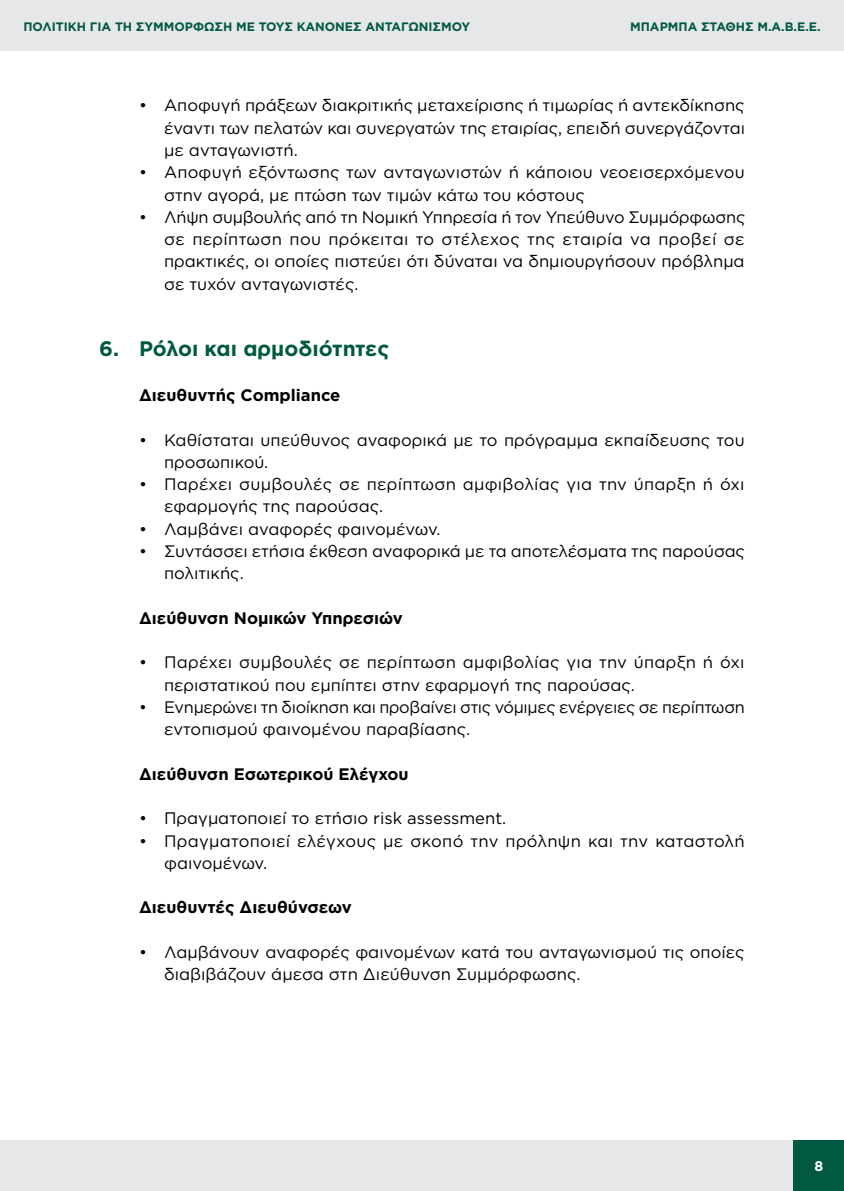
<style>
.page{position:relative;width:844px;height:1191px;background:#fff}
.page>*{position:absolute;margin:0;border:0;box-sizing:border-box;transform-origin:0 0}
.t1{font:700 21px "Gotham Greek";color:#005940}
.t2{font:16.62px/22.2px "Gotham Greek";color:#000}
.t3{font:16.62px/22.2px "Gotham Greek";letter-spacing:-.02em;color:#000}
.t4{font:700 16.62px "Gotham Greek";color:#000}
.t5{font:16.62px/22.2px "Gotham Greek";letter-spacing:.02em;color:#000}
.t6{font:700 14px "Gotham Greek";color:#fff}
.t7{font:700 12.25px "Gotham Greek";color:#005940}
</style>
<div class="page">
<div style="left:0;top:0;width:843px;height:50px;background:#e6e7e8"></div>
<div style="left:0;top:1140px;width:843px;height:51px;background:#e6e7e8"></div>
<div style="left:793px;top:1140px;width:50px;height:51px;background:#005940"></div>
<p class="t7" style="left:23px;top:19px;width:448px">ΠΟΛΙΤΙΚΗ ΓΙΑ ΤΗ ΣΥΜΜΟΡΦΩΣΗ ΜΕ ΤΟΥΣ ΚΑΝΟΝΕΣ ΑΝΤΑΓΩΝΙΣΜΟΥ</p>
<p class="t7" style="left:630px;top:19px;width:192px">ΜΠΆΡΜΠΑ ΣΤΆΘΗΣ Μ.Α.Β.Ε.Ε.</p>
<p class="t2" style="left:164px;top:94px;width:582px;text-align:justify;text-indent:-25px">• Αποφυγή πράξεων διακριτικής μεταχείρισης ή τιμωρίας ή αντεκδίκησης έναντι των πελατών και συνεργατών της εταιρίας, επειδή συνεργάζονται με ανταγωνιστή.</p>
<p class="t2" style="left:164px;top:161px;width:582px;text-indent:-25px">• Αποφυγή εξόντωσης των ανταγωνιστών ή κάποιου νεοεισερχόμενου στην αγορά, με πτώση των τιμών κάτω του κόστους</p>
<p class="t2" style="left:164px;top:205px;width:582px;text-align:justify;text-indent:-25px">• Λήψη συμβουλής από τη Νομική Υπηρεσία ή τον Υπεύθυνο Συμμόρφωσης σε περίπτωση που πρόκειται το στέλεχος της εταιρία να προβεί σε πρακτικές, οι οποίες πιστεύει ότι δύναται να δημιουργήσουν πρόβλημα σε τυχόν ανταγωνιστές.</p>
<p class="t1" style="left:99px;top:337px;width:291px">6. Ρόλοι και αρμοδιότητες</p>
<p class="t4" style="left:139px;top:385px;width:203px">Διευθυντής Compliance</p>
<p class="t2" style="left:164px;top:428px;width:582px;text-indent:-25px">• Καθίσταται υπεύθυνος αναφορικά με το πρόγραμμα εκπαίδευσης του προσωπικού.</p>
<p class="t2" style="left:164px;top:473px;width:582px;text-indent:-25px">• Παρέχει συμβουλές σε περίπτωση αμφιβολίας για την ύπαρξη ή όχι εφαρμογής της παρούσας.</p>
<p class="t2" style="left:139px;top:517px;width:303px">• Λαμβάνει αναφορές φαινομένων.</p>
<p class="t2" style="left:164px;top:540px;width:582px;text-indent:-25px">• Συντάσσει ετήσια έκθεση αναφορικά με τα αποτελέσματα της παρούσας πολιτικής.</p>
<p class="t4" style="left:139px;top:608px;width:265px">Διεύθυνση Νομικών Υπηρεσιών</p>
<p class="t2" style="left:164px;top:651px;width:582px;text-indent:-25px">• Παρέχει συμβουλές σε περίπτωση αμφιβολίας για την ύπαρξη ή όχι περιστατικού που εμπίπτει στην εφαρμογή της παρούσας.</p>
<p class="t3" style="left:164px;top:695px;width:582px;text-indent:-25px">• Ενημερώνει τη διοίκηση και προβαίνει στις νόμιμες ενέργειες σε περίπτωση εντοπισμού φαινομένου παραβίασης.</p>
<p class="t4" style="left:139px;top:764px;width:271px">Διεύθυνση Εσωτερικού Ελέγχου</p>
<p class="t2" style="left:139px;top:807px;width:368px">• Πραγματοποιεί το ετήσιο risk assessment.</p>
<p class="t5" style="left:164px;top:829px;width:582px;text-indent:-25px">• Πραγματοποιεί ελέγχους με σκοπό την πρόληψη και την καταστολή φαινομένων.</p>
<p class="t4" style="left:139px;top:898px;width:214px">∆ιευθυντές ∆ιευθύνσεων</p>
<p class="t2" style="left:164px;top:940px;width:582px;text-indent:-25px">• Λαμβάνουν αναφορές φαινομένων κατά του ανταγωνισμού τις οποίες διαβιβάζουν άμεσα στη Διεύθυνση Συμμόρφωσης.</p>
<p class="t6" style="left:814px;top:1157px;width:10px">8</p>
</div>
